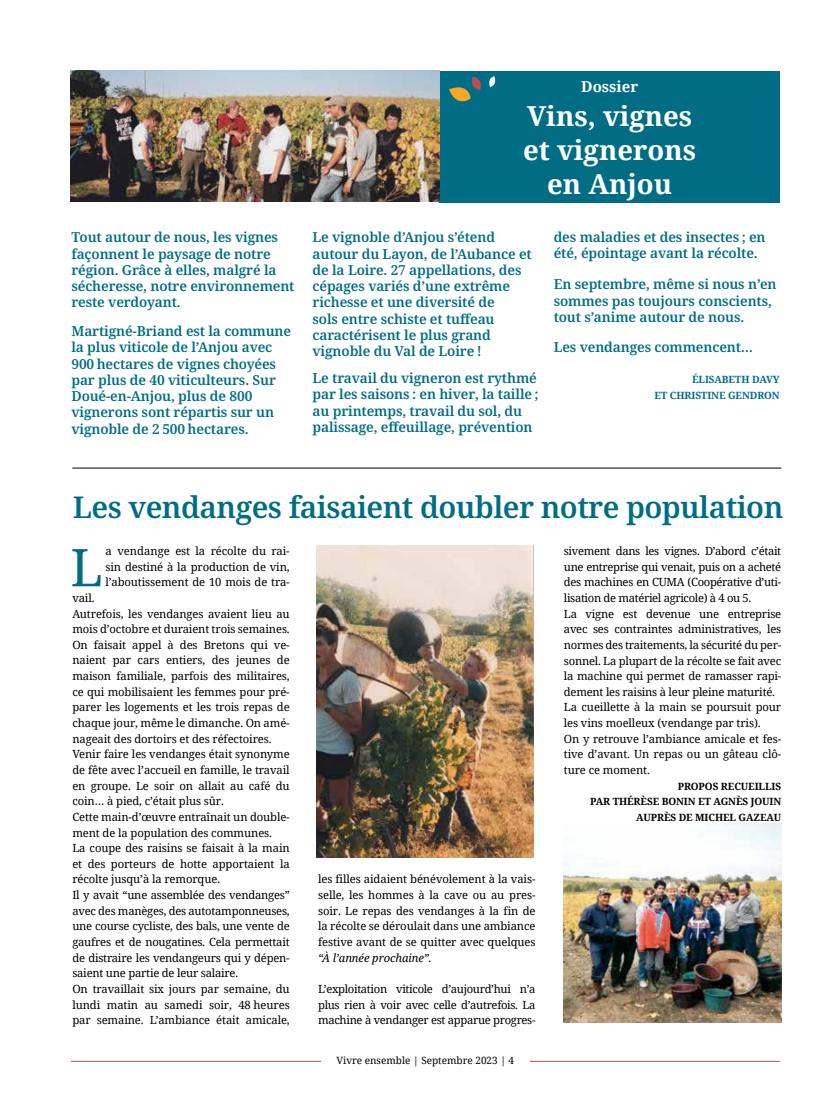
<style>
.page{position:relative;width:833px;height:1117px;background:#fff}
.page>*{position:absolute;margin:0;border:0;box-sizing:border-box;transform-origin:0 0}
.t1{font:52.12px "Noto Serif";color:#006d84}
.t2{font:600 30px "Noto Serif";letter-spacing:-.02em;color:#006d84}
.t3{font:700 27.5px/33.8px "Noto Serif";color:#fff;text-align:center}
.t4{font:700 15px "Noto Serif";color:#fff}
.t5{font:600 13.75px/16.2px "Noto Serif";letter-spacing:-.01em;color:#006d84}
.t6{font:11.25px/15.6px "Noto Serif";letter-spacing:-.01em;color:#000;text-align:justify}
.t7{font:italic 11.25px "Noto Serif";letter-spacing:-.01em;color:#000}
.t8{font:700 10px/15.6px "Noto Serif";letter-spacing:-.01em;color:#000;text-align:right}
.t9{font:700 10px/15.6px "Noto Serif";letter-spacing:-.01em;color:#006d84;text-align:right}
.t10{font:10px "Noto Serif";color:#000}
</style>
<div class="page">
<hr style="left:71px;top:1060px;width:709px;height:1px;background:#b84f55">
<div style="left:321px;top:1053px;width:208px;height:19px;background:#fff"></div>
<div style="left:439px;top:71px;width:341px;height:131px;background:#006d84"></div>
<svg style="left:449px;top:76px;width:47px;height:26px"></svg>
<img style="left:71px;top:71px;width:368px;height:130px">
<img style="left:564px;top:823px;width:217px;height:199px">
<img style="left:316px;top:545px;width:217px;height:311px">
<hr style="left:72px;top:467px;width:709px;height:1px;background:#000">
<p class="t5" style="left:71px;top:229px;width:225px">Tout autour de nous, les vignes façonnent le paysage de notre région. Grâce à elles, malgré la sécheresse, notre environnement reste verdoyant.</p>
<p class="t5" style="left:71px;top:323px;width:221px">Martigné-Briand est la commune la plus viticole de l’Anjou avec<br>900 hectares de vignes choyées par plus de 40 viticulteurs. Sur<br>Doué-en-Anjou, plus de 800 vignerons sont répartis sur un vignoble de 2 500 hectares.</p>
<h3 class="t4" style="left:581px;top:76px;width:59px">Dossier</h3>
<h3 class="t3" style="left:523px;top:98px;width:174px">Vins, vignes et vignerons en Anjou</h3>
<p class="t5" style="left:312px;top:229px;width:221px">Le vignoble d’Anjou s’étend autour du Layon, de l’Aubance et de la Loire. 27 appellations, des cépages variés d’une extrême richesse et une diversité de<br>sols entre schiste et tuffeau caractérisent le plus grand vignoble du Val de Loire !</p>
<p class="t5" style="left:312px;top:370px;width:228px">Le travail du vigneron est rythmé par les saisons : en hiver, la taille ; au printemps, travail du sol, du palissage, effeuillage, prévention</p>
<p class="t5" style="left:554px;top:229px;width:213px">des maladies et des insectes ; en été, épointage avant la récolte.</p>
<p class="t5" style="left:554px;top:276px;width:224px">En septembre, même si nous n’en sommes pas toujours conscients, tout s’anime autour de nous.</p>
<p class="t5" style="left:554px;top:339px;width:201px">Les vendanges commencent…</p>
<p class="t9" style="left:654px;top:371px;width:127px">ÉLISABETH DAVY<br>ET CHRISTINE GENDRON</p>
<h2 class="t2" style="left:73px;top:486px;width:712px">Les vendanges faisaient doubler notre population</h2>
<h1 class="t1" style="left:70px;top:531px;width:34px">L</h1>
<p class="t6" style="left:105px;top:542px;width:186px">a vendange est la récolte du rai&shy;sin destiné à la production de vin, l’aboutissement de 10 mois de tra-</p>
<p class="t6" style="left:72px;top:589px;width:219px;text-align:left">vail.<br>Autrefois, les vendanges avaient lieu au mois d’octobre et duraient trois semaines.<br>On faisait appel à des Bretons qui ve&shy;naient par cars entiers, des jeunes de maison familiale, parfois des militaires, ce qui mobilisaient les femmes pour pré&shy;parer les logements et les trois repas de chaque jour, même le dimanche. On amé&shy;nageait des dortoirs et des réfectoires.<br>Venir faire les vendanges était synonyme de fête avec l’accueil en famille, le travail en groupe. Le soir on allait au café du coin… à pied, c’était plus sûr.<br>Cette main-d’œuvre entraînait un double&shy;ment de la population des communes.<br>La coupe des raisins se faisait à la main et des porteurs de hotte apportaient la récolte jusqu’à la remorque.<br>Il y avait “une assemblée des vendanges” avec des manèges, des autotamponneuses, une course cycliste, des bals, une vente de gaufres et de nougatines. Cela permettait de distraire les vendangeurs qui y dépen&shy;saient une partie de leur salaire.<br>On travaillait six jours par semaine, du lundi matin au samedi soir, 48 heures par semaine. L’ambiance était amicale,</p>
<p class="t6" style="left:318px;top:870px;width:219px">les filles aidaient bénévolement à la vais&shy;selle, les hommes à la cave ou au pres&shy;soir. Le repas des vendanges à la fin de la récolte se déroulait dans une ambiance festive avant de se quitter avec quelques</p>
<p class="t7" style="left:318px;top:949px;width:115px">“À l’année prochaine”.</p>
<p class="t6" style="left:318px;top:980px;width:219px">L’exploitation viticole d’aujourd’hui n’a plus rien à voir avec celle d’autrefois. La machine à vendanger est apparue progres-</p>
<p class="t10" style="left:336px;top:1053px;width:179px">Vivre ensemble | Septembre 2023 | 4</p>
<p class="t6" style="left:564px;top:542px;width:219px;text-align:left">sivement dans les vignes. D’abord c’était une entreprise qui venait, puis on a acheté des machines en CUMA (Coopérative d’uti&shy;lisation de matériel agricole) à 4 ou 5.<br>La vigne est devenue une entreprise avec ses contraintes administratives, les normes des traitements, la sécurité du per&shy;sonnel. La plupart de la récolte se fait avec la machine qui permet de ramasser rapi&shy;dement les raisins à leur pleine maturité.<br>La cueillette à la main se poursuit pour les vins moelleux (vendange par tris).<br>On y retrouve l’ambiance amicale et fes&shy;tive d’avant. Un repas ou un gâteau clô&shy;ture ce moment.</p>
<p class="t8" style="left:590px;top:777px;width:193px">PROPOS RECUEILLIS<br>PAR THÉRÈSE BONIN ET AGNÈS JOUIN<br>AUPRÈS DE MICHEL GAZEAU</p>
</div>
